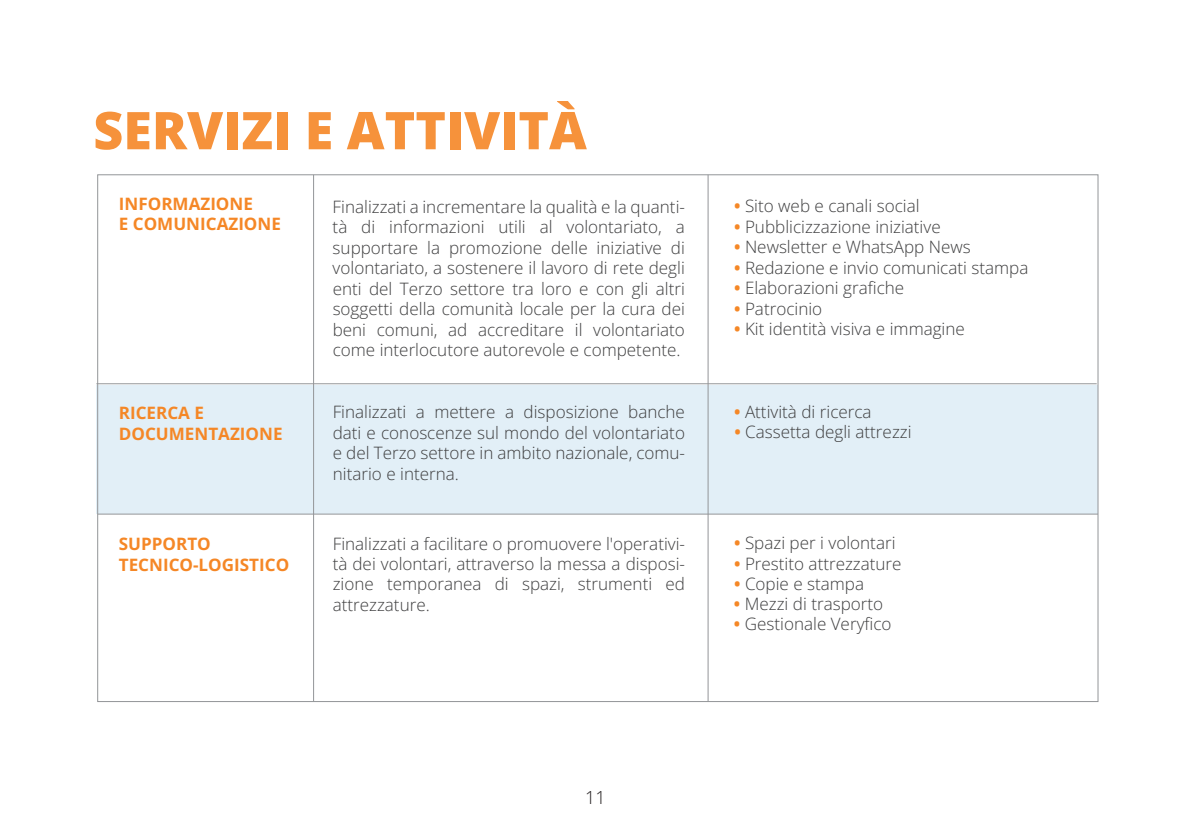
<style>
.page{position:relative;width:1191px;height:840px;background:#fff}
.page>*{position:absolute;margin:0;border:0;box-sizing:border-box;transform-origin:0 0}
.t1{font:800 52px "Open Sans";color:#f6923b}
.t2{font:18px "Open Sans";color:#231f20}
.t3{font:300 17px/20.4px "Open Sans";color:#3e3e3f;text-align:justify}
.t4{font:700 17px/20.4px "Open Sans";color:#f58726}
.s1{font-weight:700;color:#f58726}
</style>
<div class="page">
<div style="left:96px;top:385px;width:1002px;height:129px;background:#e2eff7"></div>
<hr style="left:98px;top:513px;width:1000px;height:1px;background:#939598">
<hr style="left:96px;top:383px;width:1000px;height:1px;background:#939598">
<hr style="left:707px;top:175px;width:1px;height:526px;background:#939598">
<hr style="left:313px;top:175px;width:1px;height:526px;background:#939598">
<h1 class="t1" style="left:93px;top:91px;width:495px">SERVIZI E ATTIVITÀ</h1>
<p class="t4" style="left:119px;top:193px;width:164px">INFORMAZIONE<br>E COMUNICAZIONE</p>
<p class="t3" style="left:332px;top:196px;width:354px">Finalizzati a incrementare la qualità e la quanti&shy;tà di informazioni utili al volontariato, a supportare la promozione delle iniziative di volontariato, a sostenere il lavoro di rete degli enti del Terzo settore tra loro e con gli altri soggetti della comunità locale per la cura dei beni comuni, ad accreditare il volontariato come interlocutore autorevole e competente.</p>
<p class="t4" style="left:119px;top:402px;width:165px">RICERCA E<br>DOCUMENTAZIONE</p>
<p class="t3" style="left:333px;top:401px;width:354px">Finalizzati a mettere a disposizione banche dati e conoscenze sul mondo del volontariato e del Terzo settore in ambito nazionale, comu&shy;nitario e interna.</p>
<p class="t4" style="left:119px;top:533px;width:172px">SUPPORTO<br>TECNICO-LOGISTICO</p>
<p class="t3" style="left:333px;top:532px;width:354px">Finalizzati a facilitare o promuovere l'operativi&shy;tà dei volontari, attraverso la messa a disposi&shy;zione temporanea di spazi, strumenti ed attrezzature.</p>
<p class="t3" style="left:734px;top:195px;width:187px"><span class="s1">•</span> Sito web e canali social</p>
<p class="t3" style="left:734px;top:216px;width:208px"><span class="s1">•</span> Pubblicizzazione iniziative</p>
<p class="t3" style="left:734px;top:236px;width:238px"><span class="s1">•</span> Newsletter e WhatsApp News</p>
<p class="t3" style="left:734px;top:257px;width:296px"><span class="s1">•</span> Redazione e invio comunicati stampa</p>
<p class="t3" style="left:734px;top:277px;width:172px"><span class="s1">•</span> Elaborazioni grafiche</p>
<p class="t3" style="left:734px;top:298px;width:90px"><span class="s1">•</span> Patrocinio</p>
<p class="t3" style="left:734px;top:317px;width:232px"><span class="s1">•</span> Kit identità visiva e immagine</p>
<p class="t3" style="left:734px;top:400px;width:139px"><span class="s1">•</span> Attività di ricerca</p>
<p class="t3" style="left:734px;top:420px;width:179px"><span class="s1">•</span> Cassetta degli attrezzi</p>
<p class="t3" style="left:734px;top:532px;width:163px"><span class="s1">•</span> Spazi per i volontari</p>
<p class="t3" style="left:734px;top:552px;width:169px"><span class="s1">•</span> Prestito attrezzature</p>
<p class="t3" style="left:734px;top:573px;width:131px"><span class="s1">•</span> Copie e stampa</p>
<p class="t3" style="left:734px;top:592px;width:151px"><span class="s1">•</span> Mezzi di trasporto</p>
<p class="t3" style="left:734px;top:613px;width:159px"><span class="s1">•</span> Gestionale Veryfico</p>
<p class="t2" style="left:585px;top:785px;width:22px">11</p>
</div>
